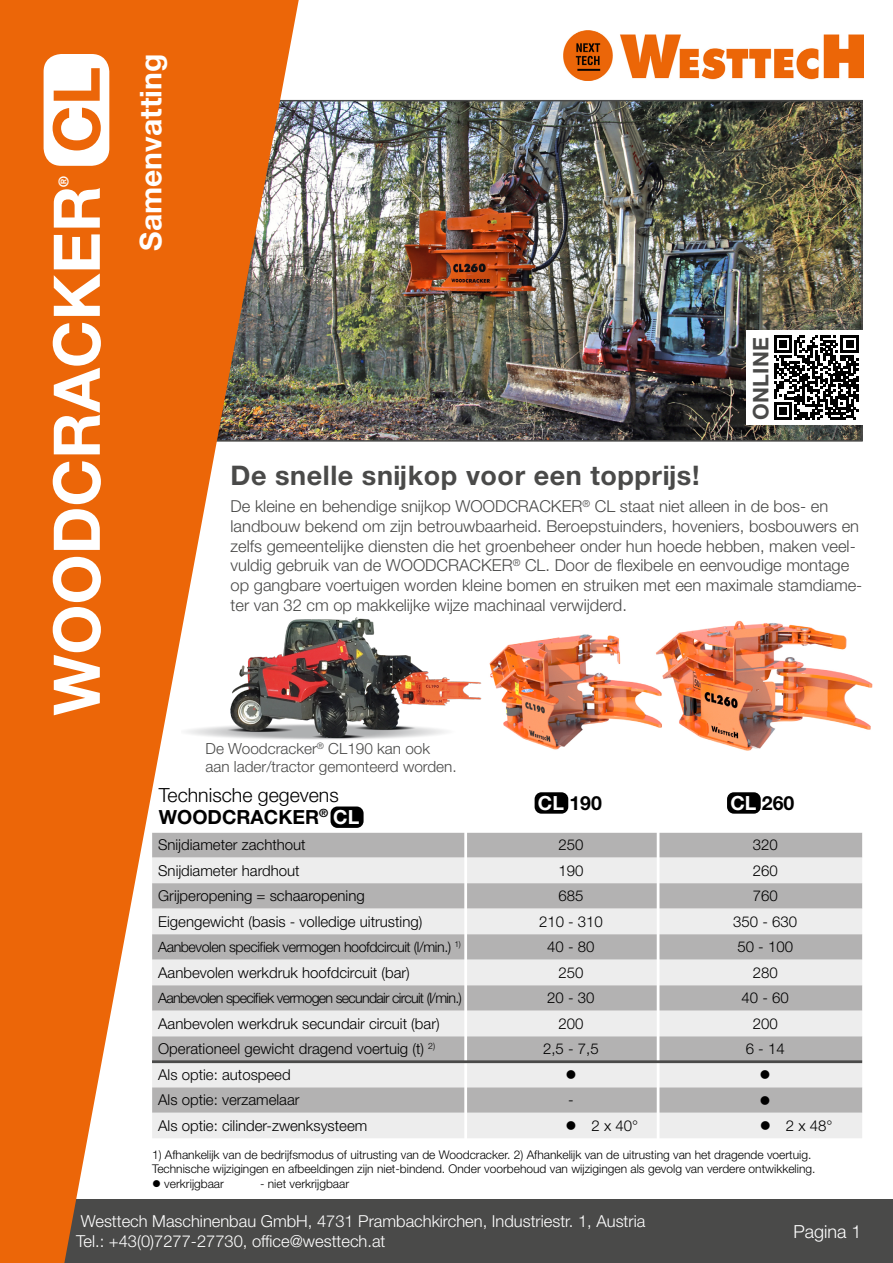
<style>
.page{position:relative;width:893px;height:1263px;background:#fff}
.page>*{position:absolute;margin:0;border:0;box-sizing:border-box;transform-origin:0 0}
.t1{font:700 64.5px "Helvetica Neue LT Pro";color:#fff}
.t2{font:700 30px "Helvetica Neue LT Pro";color:#fff}
.t3{font:700 27px "Helvetica Neue LT Pro";letter-spacing:.02em;color:#4a4a49}
.t4{font:700 21.45px "Helvetica Neue LT Pro";letter-spacing:.02em;color:#4a4a49}
.t5{font:300 19.5px/22.2px "Helvetica Neue LT Pro";color:#000}
.t6{font:700 19.5px "Helvetica Neue LT Pro";color:#000}
.t7{font:300 18px "Helvetica Neue LT Pro";color:#fff}
.t8{font:300 16.5px/19.8px "Helvetica Neue LT Pro";color:#4a4a49}
.t9{font:300 16.5px/19.8px "Helvetica Neue LT Pro";color:#fff}
.t10{font:300 15.3px/18.5px "Helvetica Neue LT Pro";color:#4a4a49}
.t11{font:300 15px "Helvetica Neue LT Pro";color:#000}
.t12{font:15px "Wingdings";color:#000}
.t13{font:300 14.25px "Helvetica Neue LT Pro";letter-spacing:-.05em;color:#000}
.t14{font:300 14.25px "Helvetica Neue LT Pro";letter-spacing:-.03em;color:#000}
.t15{font:700 13.5px "Helvetica Neue LT Pro";color:#fff}
.t16{font:300 12px/14.4px "Helvetica Neue LT Pro";color:#000}
.s1{font-weight:700}
.s2{font-weight:700;color:#fff}
.s3{color:#fff}
</style>
<div class="page">
<div style="left:0;top:1200px;width:893px;height:63px;background:#4a4a49"></div>
<img style="left:564px;top:31px;width:299px;height:49px">
<img style="left:299px;top:103px;width:561px;height:336px">
<img style="left:489px;top:620px;width:384px;height:131px">
<img style="left:299px;top:617px;width:183px;height:123px">
<div style="left:299px;top:833px;width:563px;height:25px;background:#b3b2b2"></div>
<svg style="left:299px;top:858px;width:563px;height:280px;background:#d3d2d2"></svg>
<div style="left:331px;top:806px;width:33px;height:22px;background:#000;border-radius:7px"></div>
<hr style="left:464px;top:784px;width:3px;height:359px;background:#fff">
<hr style="left:657px;top:783px;width:2px;height:360px;background:#fff">
<div style="left:535px;top:792px;width:33px;height:22px;background:#000;border-radius:7px"></div>
<div style="left:727px;top:792px;width:34px;height:22px;background:#000;border-radius:7px"></div>
<hr style="left:152px;top:1060px;width:710px;height:3px;background:#4a4a49">
<svg style="left:1px;top:0;width:298px;height:1263px;fill:#ec6608"></svg>
<svg style="left:44px;top:54px;width:65px;height:112px"></svg>
<div style="left:746px;top:330px;width:117px;height:95px;background:#fff"></div>
<svg style="left:774px;top:335px;width:85px;height:85px"></svg>
<p class="t15" style="left:55px;top:187px;width:12px;rotate:-90deg">®</p>
<h1 class="t1" style="left:36px;top:715px;width:531px;rotate:-90deg">WOODCRACKER</h1>
<h2 class="t2" style="left:132px;top:251px;width:198px;rotate:-90deg">Samenvatting</h2>
<h2 class="t2" style="left:132px;top:327px;width:198px;rotate:-90deg">Samenvatti g</h2>
<h3 class="t4" style="left:747px;top:420px;width:85px;rotate:-90deg">ONLINE</h3>
<h3 class="t3" style="left:231px;top:458px;width:470px">De snelle snijkop voor een topprijs!</h3>
<p class="t8" style="left:231px;top:496px;width:633px">De kleine en behendige snijkop WOODCRACKER<sup>®</sup> CL staat niet alleen in de bos- en landbouw bekend om zijn betrouwbaarheid. Beroepstuinders, hoveniers, bosbouwers en zelfs gemeentelijke diensten die het groenbeheer onder hun hoede hebben, maken veel&shy;vuldig gebruik van de WOODCRACKER<sup>®</sup> CL. Door de flexibele en eenvoudige montage op gangbare voertuigen worden kleine bomen en struiken met een maximale stamdiame&shy;ter van 32 cm op makkelijke wijze machinaal verwijderd.</p>
<p class="t10" style="left:206px;top:739px;width:253px">De Woodcracker<sup>®</sup> CL190 kan ook aan lader/tractor gemonteerd worden.</p>
<p class="t5" style="left:159px;top:783px;width:202px">Technische gegevens<br><span class="s1">WOODCRACKER</span><sup>®</sup> <span class="s2">CL</span></p>
<p class="t6" style="left:538px;top:791px;width:65px"><span class="s3">CL</span> 190</p>
<p class="t6" style="left:730px;top:791px;width:65px"><span class="s3">CL</span> 260</p>
<p class="t11" style="left:158px;top:836px;width:149px">Snijdiameter zachthout</p>
<p class="t11" style="left:558px;top:836px;width:27px">250</p>
<p class="t11" style="left:753px;top:836px;width:27px">320</p>
<p class="t11" style="left:158px;top:861px;width:143px">Snijdiameter hardhout</p>
<p class="t11" style="left:558px;top:861px;width:27px">190</p>
<p class="t11" style="left:753px;top:861px;width:27px">260</p>
<p class="t11" style="left:158px;top:887px;width:208px">Grijperopening = schaaropening</p>
<p class="t11" style="left:558px;top:887px;width:27px">685</p>
<p class="t11" style="left:753px;top:887px;width:27px">760</p>
<p class="t11" style="left:158px;top:912px;width:266px">Eigengewicht (basis - volledige uitrusting)</p>
<p class="t11" style="left:539px;top:912px;width:65px">210 - 310</p>
<p class="t11" style="left:733px;top:912px;width:65px">350 - 630</p>
<p class="t14" style="left:158px;top:938px;width:304px">Aanbevolen specifiek vermogen hoofdcircuit (l/min.) <sup>1)</sup></p>
<p class="t11" style="left:547px;top:938px;width:49px">40 - 80</p>
<p class="t11" style="left:737px;top:938px;width:57px">50 - 100</p>
<p class="t11" style="left:158px;top:963px;width:253px">Aanbevolen werkdruk hoofdcircuit (bar)</p>
<p class="t11" style="left:558px;top:963px;width:27px">250</p>
<p class="t11" style="left:753px;top:963px;width:27px">280</p>
<p class="t13" style="left:158px;top:989px;width:305px">Aanbevolen specifiek vermogen secundair circuit (l/min.)</p>
<p class="t11" style="left:547px;top:989px;width:49px">20 - 30</p>
<p class="t11" style="left:742px;top:989px;width:49px">40 - 60</p>
<p class="t11" style="left:158px;top:1014px;width:283px">Aanbevolen werkdruk secundair circuit (bar)</p>
<p class="t11" style="left:558px;top:1014px;width:27px">200</p>
<p class="t11" style="left:753px;top:1014px;width:27px">200</p>
<p class="t11" style="left:158px;top:1040px;width:279px">Operationeel gewicht dragend voertuig (t) <sup>2)</sup></p>
<p class="t11" style="left:543px;top:1040px;width:57px">2,5 - 7,5</p>
<p class="t11" style="left:746px;top:1040px;width:40px">6 - 14</p>
<p class="t11" style="left:158px;top:1065px;width:134px">Als optie: autospeed</p>
<p class="t12" style="left:565px;top:1067px;width:13px">●</p>
<p class="t12" style="left:760px;top:1067px;width:13px">●</p>
<p class="t11" style="left:158px;top:1091px;width:143px">Als optie: verzamelaar</p>
<p class="t11" style="left:568px;top:1091px;width:7px">-</p>
<p class="t12" style="left:760px;top:1092px;width:13px">●</p>
<p class="t11" style="left:158px;top:1116px;width:211px">Als optie: cilinder-zwenksysteem</p>
<p class="t11" style="left:565px;top:1117px;width:74px">● 2 x 40°</p>
<p class="t11" style="left:760px;top:1117px;width:74px">● 2 x 48°</p>
<p class="t16" style="left:152px;top:1147px;width:665px">1) Afhankelijk van de bedrijfsmodus of uitrusting van de Woodcracker. 2) Afhankelijk van de uitrusting van het dragende voertuig.<br>Technische wijzigingen en afbeeldingen zijn niet-bindend. Onder voorbehoud van wijzigingen als gevolg van verdere ontwikkeling.</p>
<p class="t16" style="left:152px;top:1176px;width:73px">● verkrijgbaar</p>
<p class="t16" style="left:260px;top:1176px;width:91px">- niet verkrijgbaar</p>
<p class="t9" style="left:76px;top:1211px;width:571px">Westtech Maschinenbau GmbH, 4731 Prambachkirchen, Industriestr. 1, Austria<br>Tel.: +43(0)7277-27730, office@westtech.at</p>
<p class="t7" style="left:793px;top:1220px;width:70px">Pagina 1</p>
</div>
